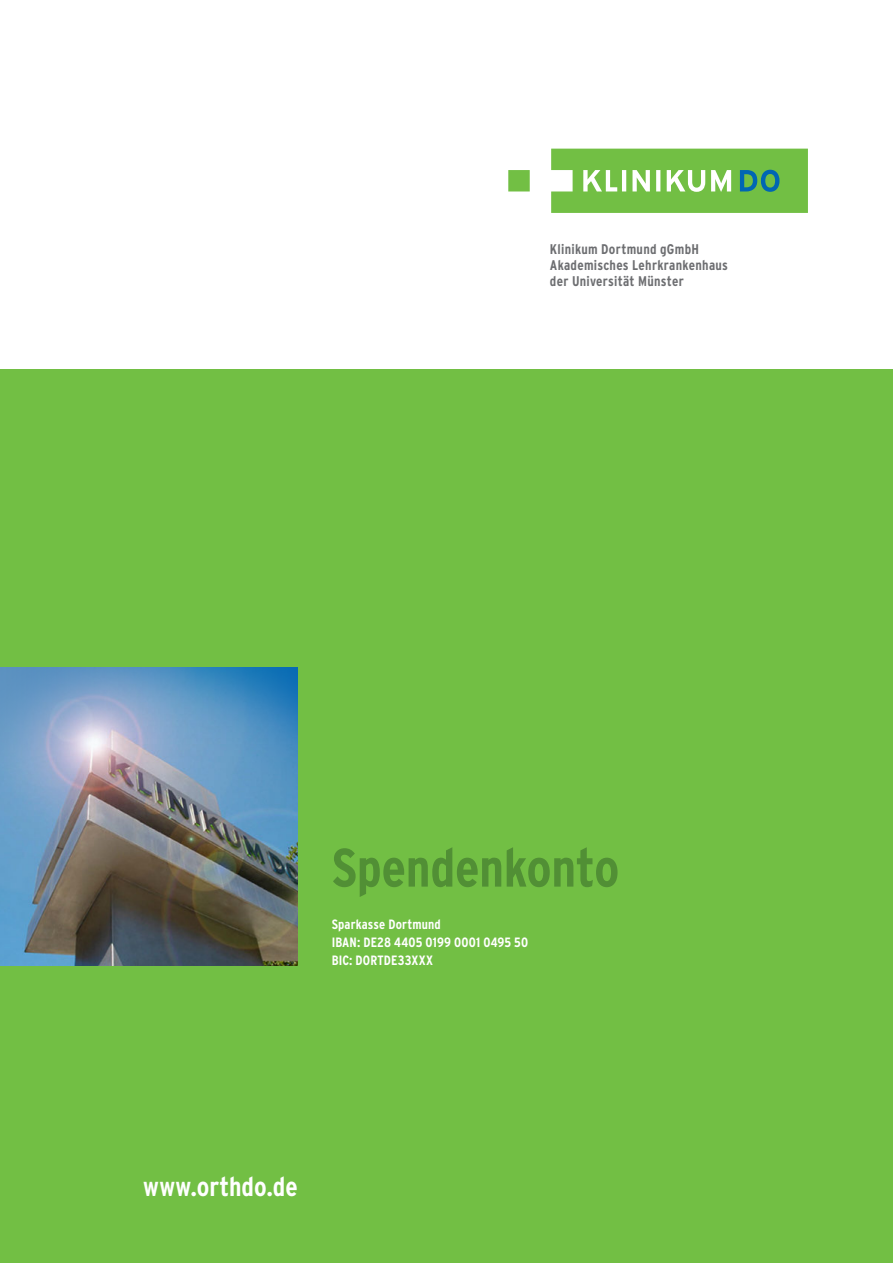
<style>
.page{position:relative;width:893px;height:1263px;background:#fff}
.page>*{position:absolute;margin:0;border:0;box-sizing:border-box;transform-origin:0 0}
.Head_36_Bold{font:700 condensed 54px "Interstate";letter-spacing:-.005em;color:#518f35}
.t1{font:700 condensed 27px "Interstate";color:#fff}
.t2{font:700 condensed 13.95px/16.2px "Interstate";letter-spacing:.02em;color:#6d6e71}
.Datum_Text{font:700 condensed 13.5px/18px "Interstate";letter-spacing:.01em;color:#fff}
</style>
<div class="page">
<div style="left:0;top:370px;width:893px;height:893px;background:#72bf44"></div>
<img style="left:0;top:668px;width:298px;height:297px">
<svg style="left:508px;top:149px;width:300px;height:64px"></svg>
<p class="t2" style="left:550px;top:241px;width:180px">Klinikum Dortmund gGmbH<br>Akademisches Lehrkrankenhaus der Universität Münster</p>
<p class="Head_36_Bold" style="left:332px;top:835px;width:289px">Spendenkonto</p>
<p class="Datum_Text" style="left:332px;top:915px;width:198px">Sparkasse Dortmund<br>IBAN: DE28 4405 0199 0001 0495 50<br>BIC: DORTDE33XXX</p>
<p class="t1" style="left:143px;top:1170px;width:156px">www.orthdo.de</p>
</div>
